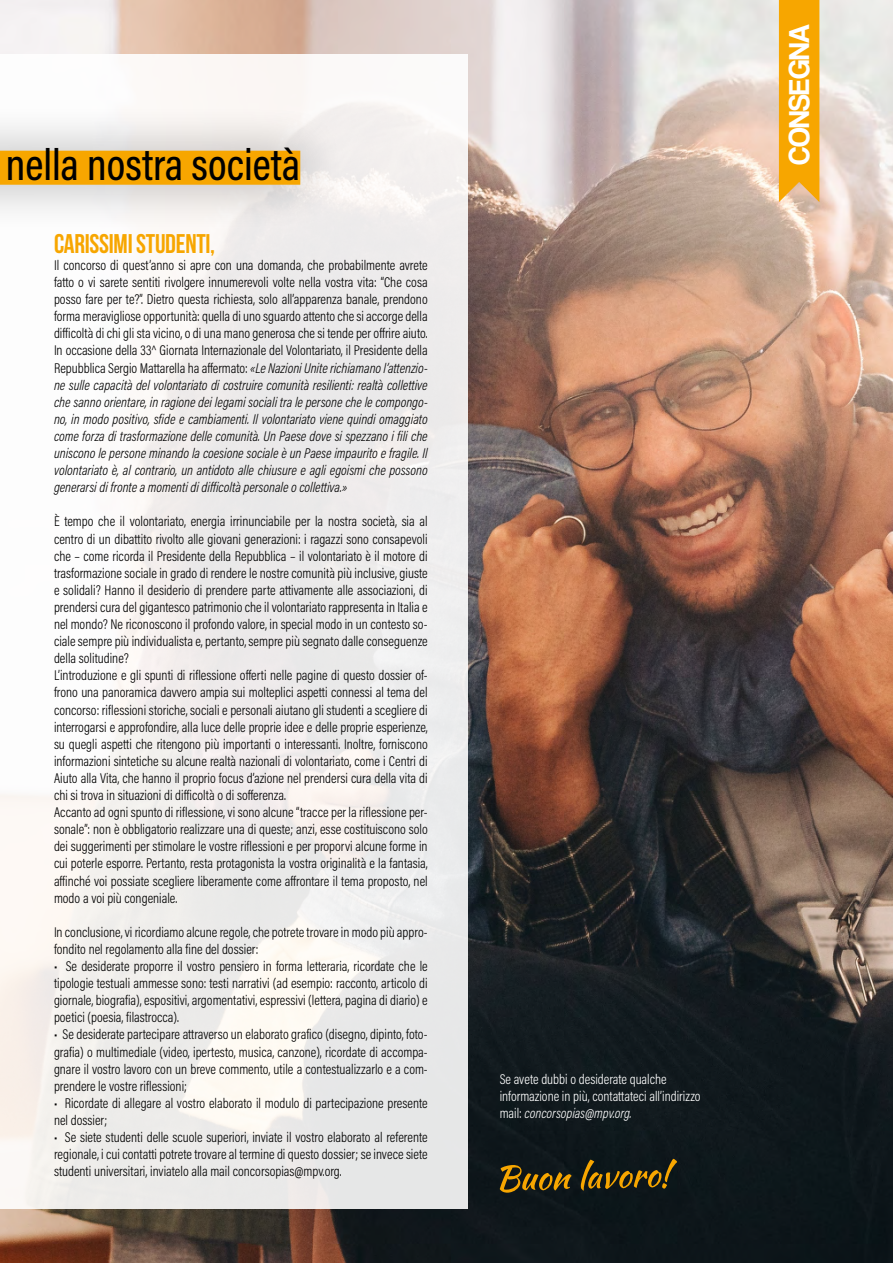
<style>
.page{position:relative;width:893px;height:1263px;background:#fff}
.page>*{position:absolute;margin:0;border:0;box-sizing:border-box;transform-origin:0 0}
.t1{font:500 45px "Acumin Pro Cond";color:#000}
.t2{font:30px "Coolvetica Rg";letter-spacing:-.01em;color:#fff}
.t3{font:700 27px "Bebas Neue";letter-spacing:-.01em;color:#f7a600}
.t4{font:300 14.25px/17.1px "Acumin Pro Cond";color:#000;text-align:justify}
.t5{font:italic 300 14.25px/17.1px "Acumin Pro Cond";color:#000;text-align:justify}
.t6{font:300 14.25px/17.1px "Acumin Pro Cond";color:#fff}
.s1{font-style:normal}
.s2{font-style:italic}
</style>
<div class="page">
<img style="left:0;top:0;width:893px;height:1263px">
<svg style="left:1px;top:54px;width:467px;height:1155px;fill:#f0eeec"></svg>
<hr style="left:0;top:54px;width:1px;height:1155px;background:#fff">
<div style="left:0;top:103px;width:347px;height:129px;background:#000;opacity:.3"></div>
<div style="left:0;top:151px;width:300px;height:34px;background:#f7a600"></div>
<div style="left:779px;top:0;width:40px;height:202px;background:#f7a600"></div>
<div style="left:456px;top:1119px;width:262px;height:118px;background:#0e171b"></div>
<svg style="left:500px;top:1159px;width:177px;height:34px"></svg>
<h1 class="t1" style="left:6px;top:136px;width:296px">nella nostra società</h1>
<p class="t3" style="left:54px;top:229px;width:163px">CARISSIMI STUDENTI,</p>
<p class="t4" style="left:54px;top:256px;width:375px">Il concorso di quest’anno si apre con una domanda, che probabilmente avrete fatto o vi sarete sentiti rivolgere innumerevoli volte nella vostra vita: “Che cosa posso fare per te?”. Dietro questa richiesta, solo all’apparenza banale, prendono forma meravigliose opportunità: quella di uno sguardo attento che si accorge della difficoltà di chi gli sta vicino, o di una mano generosa che si tende per offrire aiuto.</p>
<p class="t5" style="left:54px;top:342px;width:375px"><span class="s1">In occasione della 33^ Giornata Internazionale del Volontariato, il Presidente della Repubblica Sergio Mattarella ha affermato:</span> «Le Nazioni Unite richiamano l’attenzio&shy;ne sulle capacità del volontariato di costruire comunità resilienti: realtà collettive che sanno orientare, in ragione dei legami sociali tra le persone che le compongo&shy;no, in modo positivo, sfide e cambiamenti. Il volontariato viene quindi omaggiato come forza di trasformazione delle comunità. Un Paese dove si spezzano i fili che uniscono le persone minando la coesione sociale è un Paese impaurito e fragile. Il volontariato è, al contrario, un antidoto alle chiusure e agli egoismi che possono generarsi di fronte a momenti di difficoltà personale o collettiva.»</p>
<p class="t4" style="left:54px;top:513px;width:375px">È tempo che il volontariato, energia irrinunciabile per la nostra società, sia al centro di un dibattito rivolto alle giovani generazioni: i ragazzi sono consapevoli che – come ricorda il Presidente della Repubblica – il volontariato è il motore di trasformazione sociale in grado di rendere le nostre comunità più inclusive, giuste e solidali? Hanno il desiderio di prendere parte attivamente alle associazioni, di prendersi cura del gigantesco patrimonio che il volontariato rappresenta in Italia e nel mondo? Ne riconoscono il profondo valore, in special modo in un contesto so&shy;ciale sempre più individualista e, pertanto, sempre più segnato dalle conseguenze della solitudine?</p>
<p class="t4" style="left:54px;top:667px;width:375px">L’introduzione e gli spunti di riflessione offerti nelle pagine di questo dossier of&shy;frono una panoramica davvero ampia sui molteplici aspetti connessi al tema del concorso: riflessioni storiche, sociali e personali aiutano gli studenti a scegliere di interrogarsi e approfondire, alla luce delle proprie idee e delle proprie esperienze, su quegli aspetti che ritengono più importanti o interessanti. Inoltre, forniscono informazioni sintetiche su alcune realtà nazionali di volontariato, come i Centri di Aiuto alla Vita, che hanno il proprio focus d’azione nel prendersi cura della vita di chi si trova in situazioni di difficoltà o di sofferenza.</p>
<p class="t4" style="left:54px;top:803px;width:375px">Accanto ad ogni spunto di riflessione, vi sono alcune “tracce per la riflessione per&shy;sonale”: non è obbligatorio realizzare una di queste; anzi, esse costituiscono solo dei suggerimenti per stimolare le vostre riflessioni e per proporvi alcune forme in cui poterle esporre. Pertanto, resta protagonista la vostra originalità e la fantasia, affinché voi possiate scegliere liberamente come affrontare il tema proposto, nel modo a voi più congeniale.</p>
<p class="t4" style="left:54px;top:923px;width:375px">In conclusione, vi ricordiamo alcune regole, che potrete trovare in modo più appro&shy;fondito nel regolamento alla fine del dossier:</p>
<p class="t4" style="left:54px;top:957px;width:375px">• Se desiderate proporre il vostro pensiero in forma letteraria, ricordate che le tipologie testuali ammesse sono: testi narrativi (ad esempio: racconto, articolo di giornale, biografia), espositivi, argomentativi, espressivi (lettera, pagina di diario) e poetici (poesia, filastrocca).</p>
<p class="t4" style="left:54px;top:1026px;width:375px">• Se desiderate partecipare attraverso un elaborato grafico (disegno, dipinto, foto&shy;grafia) o multimediale (video, ipertesto, musica, canzone), ricordate di accompa&shy;gnare il vostro lavoro con un breve commento, utile a contestualizzarlo e a com&shy;prendere le vostre riflessioni;</p>
<p class="t4" style="left:54px;top:1094px;width:375px">• Ricordate di allegare al vostro elaborato il modulo di partecipazione presente nel dossier;</p>
<p class="t4" style="left:54px;top:1128px;width:375px">• Se siete studenti delle scuole superiori, inviate il vostro elaborato al referente regionale, i cui contatti potrete trovare al termine di questo dossier; se invece siete studenti universitari, inviatelo alla mail concorsopias@mpv.org.</p>
<p class="t6" style="left:500px;top:1070px;width:168px">Se avete dubbi o desiderate qualche</p>
<p class="t6" style="left:500px;top:1087px;width:202px">informazione in più, contattateci all’indirizzo mail: <span class="s2">concorsopias@mpv.org.</span></p>
<p class="t2" style="left:781px;top:165px;width:142px;rotate:-90deg">CONSEGNA</p>
</div>
